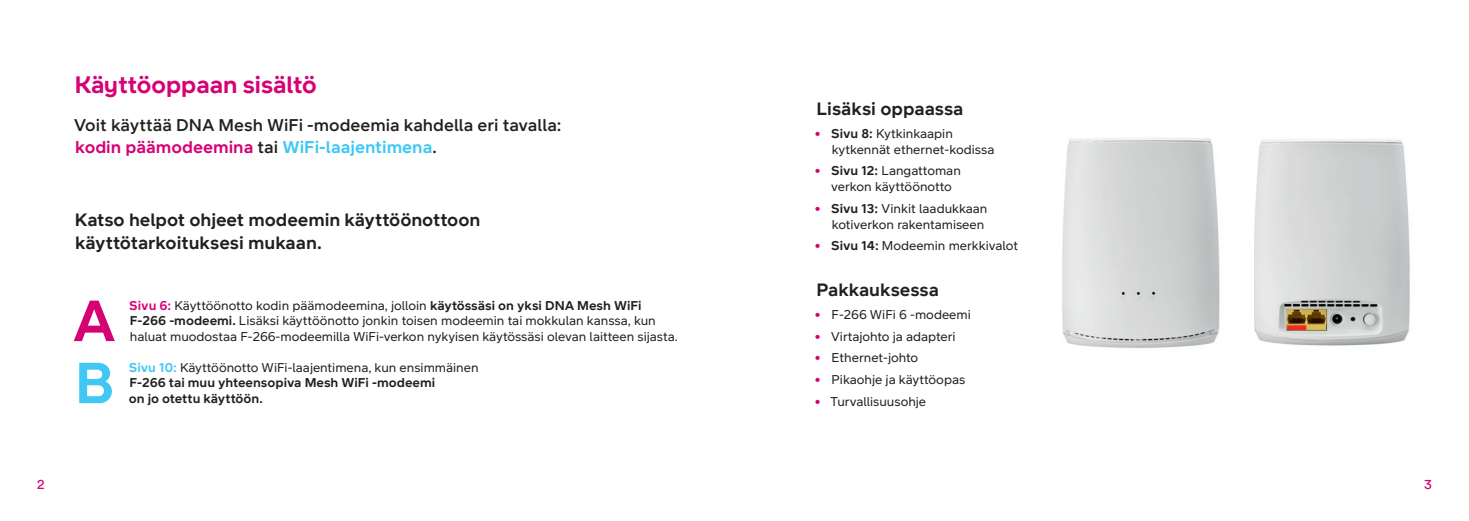
<style>
.page{position:relative;width:1469px;height:521px;background:#fff}
.page>*{position:absolute;margin:0;border:0;box-sizing:border-box;transform-origin:0 0}
.t1{font:700 59.5px "DNA Text";color:#d60175}
.t2{font:700 59.5px "DNA Text";color:#40c7f4}
.t3{font:700 24.5px "DNA Heading";color:#d60175}
.t4{font:700 18.38px/22.8px "DNA Text";letter-spacing:-.005em;color:#231f20}
.t5{font:500 17.5px/22.8px "DNA Text";color:#231f20}
.t6{font:14px "Circular Std";color:#d60175}
.t7{font:13.12px/15.8px "DNA Text";color:#231f20}
.t8{font:700 13.12px/15.8px "DNA Text";color:#231f20}
.s1{font-weight:700;color:#d60175}
.s2{font-weight:700;color:#40c7f4}
.s3{font-weight:700}
.s4{color:#40c7f4}
.s5{font-weight:400}
.s6{font-family:"DNA Heading";font-weight:600;color:#d60175}
</style>
<div class="page">
<img style="left:1254px;top:139px;width:156px;height:207px">
<img style="left:1062px;top:138px;width:158px;height:211px">
<h2 class="t3" style="left:75px;top:69px;width:243px">Käyttöoppaan sisältö</h2>
<h3 class="t5" style="left:74px;top:113px;width:489px">Voit käyttää DNA Mesh WiFi -modeemia kahdella eri tavalla: <span class="s1">kodin päämodeemina</span> tai <span class="s2">WiFi-laajentimena</span>.</h3>
<h3 class="t4" style="left:75px;top:208px;width:407px">Katso helpot ohjeet modeemin käyttöönottoon käyttötarkoituksesi mukaan.</h3>
<h1 class="t1" style="left:73px;top:285px;width:45px">A</h1>
<p class="t7" style="left:129px;top:297px;width:550px"><span class="s1">Sivu 6:</span> Käyttöönotto kodin päämodeemina, jolloin <span class="s3">käytössäsi on yksi DNA Mesh WiFi<br>F-266 -modeemi.</span> Lisäksi käyttöönotto jonkin toisen modeemin tai mokkulan kanssa, kun haluat muodostaa F-266-modeemilla WiFi-verkon nykyisen käytössäsi olevan laitteen sijasta.</p>
<h1 class="t2" style="left:75px;top:347px;width:41px">B</h1>
<p class="t8" style="left:129px;top:359px;width:351px"><span class="s4">Sivu 10:</span> <span class="s5">Käyttöönotto WiFi-laajentimena, kun ensimmäinen<br></span>F-266 tai muu yhteensopiva Mesh WiFi -modeemi<br>on jo otettu käyttöön.</p>
<h3 class="t4" style="left:816px;top:97px;width:149px">Lisäksi oppaassa</h3>
<p class="t7" style="left:831px;top:125px;width:164px;text-indent:-16px"><span class="s6">•</span> <span class="s3">Sivu 8:</span> Kytkinkaapin kytkennät ethernet-kodissa</p>
<p class="t7" style="left:815px;top:163px;width:147px;text-align:center"><span class="s6">•</span> <span class="s3">Sivu 12:</span> Langattoman verkon käyttöönotto</p>
<p class="t7" style="left:815px;top:200px;width:174px;text-align:right"><span class="s6">•</span> <span class="s3">Sivu 13:</span> Vinkit laadukkaan kotiverkon rakentamiseen</p>
<p class="t7" style="left:815px;top:238px;width:204px"><span class="s6">•</span> <span class="s3">Sivu 14:</span> Modeemin merkkivalot</p>
<h3 class="t4" style="left:816px;top:278px;width:124px">Pakkauksessa</h3>
<p class="t7" style="left:815px;top:306px;width:157px"><span class="s6">•</span> F-266 WiFi 6 -modeemi</p>
<p class="t7" style="left:815px;top:328px;width:142px"><span class="s6">•</span> Virtajohto ja adapteri</p>
<p class="t7" style="left:815px;top:350px;width:104px"><span class="s6">•</span> Ethernet-johto</p>
<p class="t7" style="left:815px;top:371px;width:151px"><span class="s6">•</span> Pikaohje ja käyttöopas</p>
<p class="t7" style="left:815px;top:393px;width:112px"><span class="s6">•</span> Turvallisuusohje</p>
<p class="t6" style="left:37px;top:476px;width:9px">2</p>
<p class="t6" style="left:1423px;top:476px;width:9px">3</p>
</div>
